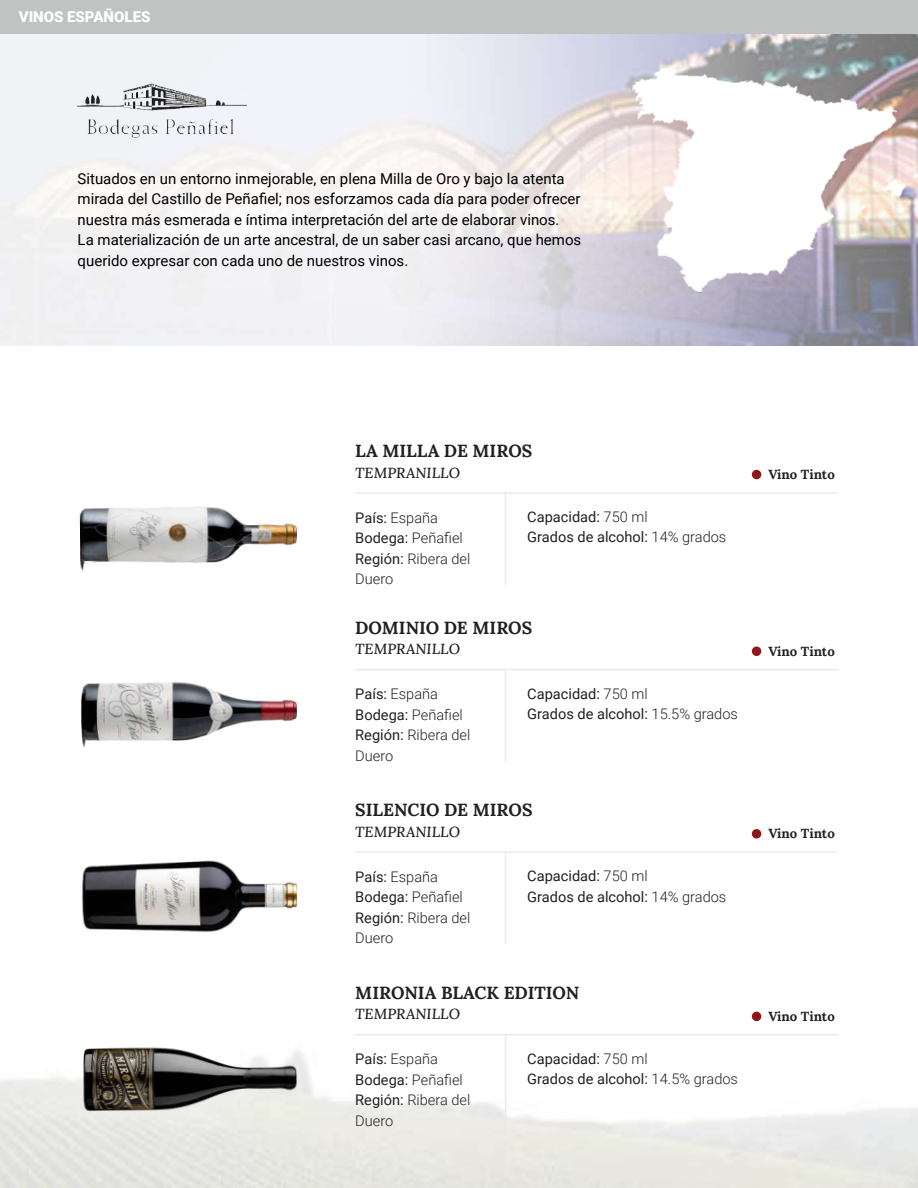
<style>
.page{position:relative;width:918px;height:1188px;background:#fff}
.page>*{position:absolute;margin:0;border:0;box-sizing:border-box;transform-origin:0 0}
.t1{font:17.55px "Lora";color:#231f20}
.t2{font:15px/20.4px "Roboto";color:#000001}
.t3{font:900 15px "Roboto";color:#fff}
.t4{font:300 14.55px/20.4px "Roboto";color:#231f20}
.t5{font:14.55px/20.4px "Roboto";color:#231f20}
.t6{font:italic 14.55px "Lora";color:#231f20}
.t7{font:13.2px "Lora";color:#231f20}
.s1{font-weight:400}
.s2{font-weight:300}
</style>
<div class="page">
<img style="left:80px;top:506px;width:217px;height:66px">
<img style="left:81px;top:682px;width:216px;height:66px">
<img style="left:82px;top:860px;width:216px;height:73px">
<img style="left:80px;top:1047px;width:218px;height:67px">
<hr style="left:505px;top:492px;width:1px;height:93px;background:#e8ebe8">
<hr style="left:505px;top:669px;width:1px;height:92px;background:#e8ebe8">
<hr style="left:505px;top:852px;width:1px;height:92px;background:#e8ebe8">
<hr style="left:505px;top:1034px;width:1px;height:93px;background:#e8ebe8">
<hr style="left:355px;top:492px;width:483px;height:2px;background:#e8ebe8">
<hr style="left:355px;top:669px;width:483px;height:1px;background:#e8ebe8">
<hr style="left:355px;top:852px;width:483px;height:1px;background:#e8ebe8">
<hr style="left:355px;top:1034px;width:483px;height:2px;background:#e8ebe8">
<div style="left:752px;top:470px;width:9px;height:9px;background:#8e171a;border-radius:50%"></div>
<div style="left:752px;top:647px;width:9px;height:9px;background:#8e171a;border-radius:50%"></div>
<div style="left:752px;top:829px;width:9px;height:10px;background:#8e171a;border-radius:50%"></div>
<div style="left:752px;top:1012px;width:9px;height:9px;background:#8e171a;border-radius:50%"></div>
<img style="left:0;top:33px;width:918px;height:312px">
<img style="left:78px;top:69px;width:168px;height:74px">
<div style="left:0;top:0;width:918px;height:33px;background:#c1c3c2"></div>
<img style="left:626px;top:63px;width:292px;height:232px">
<p class="t3" style="left:19px;top:6px;width:133px">VINOS ESPAÑOLES</p>
<p class="t2" style="left:78px;top:168px;width:505px">Situados en un entorno inmejorable, en plena Milla de Oro y bajo la atenta mirada del Castillo de Peñafiel; nos esforzamos cada día para poder ofrecer nuestra más esmerada e íntima interpretación del arte de elaborar vinos.<br>La materialización de un arte ancestral, de un saber casi arcano, que hemos querido expresar con cada uno de nuestros vinos.</p>
<p class="t1" style="left:355px;top:437px;width:179px">LA MILLA DE MIROS</p>
<p class="t6" style="left:355px;top:462px;width:106px">TEMPRANILLO</p>
<p class="t4" style="left:355px;top:507px;width:117px"><span class="s1">País:</span> España<br><span class="s1">Bodega:</span> Peñafiel<br><span class="s1">Región:</span> Ribera del<br>Duero</p>
<p class="t5" style="left:527px;top:506px;width:201px">Capacidad: <span class="s2">750 ml<br></span>Grados de alcohol: <span class="s2">14% grados</span></p>
<p class="t1" style="left:355px;top:614px;width:178px">DOMINIO DE MIROS</p>
<p class="t6" style="left:355px;top:639px;width:106px">TEMPRANILLO</p>
<p class="t4" style="left:355px;top:683px;width:117px"><span class="s1">País:</span> España<br><span class="s1">Bodega:</span> Peñafiel<br><span class="s1">Región:</span> Ribera del<br>Duero</p>
<p class="t5" style="left:527px;top:683px;width:212px">Capacidad: <span class="s2">750 ml<br></span>Grados de alcohol: <span class="s2">15.5% grados</span></p>
<p class="t1" style="left:355px;top:797px;width:179px">SILENCIO DE MIROS</p>
<p class="t6" style="left:355px;top:822px;width:106px">TEMPRANILLO</p>
<p class="t4" style="left:355px;top:866px;width:117px"><span class="s1">País:</span> España<br><span class="s1">Bodega:</span> Peñafiel<br><span class="s1">Región:</span> Ribera del<br>Duero</p>
<p class="t5" style="left:527px;top:865px;width:201px">Capacidad: <span class="s2">750 ml<br></span>Grados de alcohol: <span class="s2">14% grados</span></p>
<p class="t1" style="left:355px;top:979px;width:225px">MIRONIA BLACK EDITION</p>
<p class="t6" style="left:355px;top:1004px;width:106px">TEMPRANILLO</p>
<p class="t4" style="left:355px;top:1049px;width:117px"><span class="s1">País:</span> España<br><span class="s1">Bodega:</span> Peñafiel<br><span class="s1">Región:</span> Ribera del<br>Duero</p>
<p class="t5" style="left:527px;top:1048px;width:212px">Capacidad: <span class="s2">750 ml<br></span>Grados de alcohol: <span class="s2">14.5% grados</span></p>
<p class="t7" style="left:768px;top:464px;width:68px">Vino Tinto</p>
<p class="t7" style="left:768px;top:641px;width:68px">Vino Tinto</p>
<p class="t7" style="left:768px;top:823px;width:68px">Vino Tinto</p>
<p class="t7" style="left:768px;top:1006px;width:68px">Vino Tinto</p>
</div>
